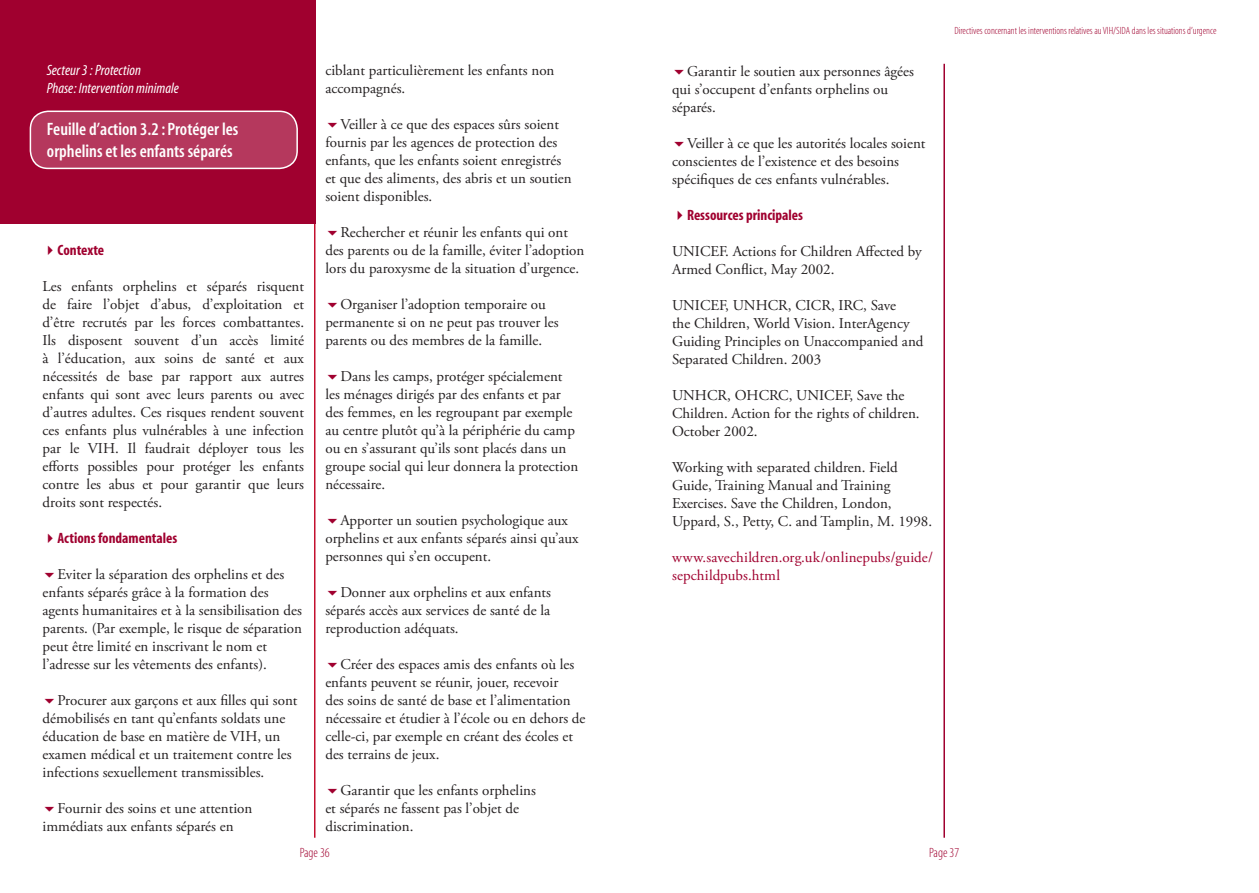
<style>
.page{position:relative;width:1259px;height:893px;background:#fff}
.page>*{position:absolute;margin:0;border:0;box-sizing:border-box;transform-origin:0 0}
.t1{font:18px/21.6px "Myriad MM 565 300";color:#fff}
.t2{font:15px/18px "Adobe Garamond Pro";color:#231f20}
.t3{font:15px/18px "Adobe Garamond Pro";letter-spacing:.005em;color:#a0002f}
.t4{font:15px "Myriad MM 700 300";color:#a0002f}
.t5{font:15px/18px "Myriad MM It 400 300";color:#fff}
.t6{font:13.5px "Myriad MM 215 300";color:#a0002f}
.t7{font:10.5px "Myriad MM 215 300";color:#a0002f}
</style>
<div class="page">
<hr style="left:314px;top:64px;width:1px;height:774px;background:#c3102f">
<hr style="left:943px;top:64px;width:2px;height:774px;background:#a0002f">
<div style="left:0;top:0;width:316px;height:223px;background:#a0002f"></div>
<svg style="left:29px;top:110px;width:269px;height:58px;background:#b73e62"></svg>
<p class="t5" style="left:47px;top:62px;width:134px">Secteur 3 : Protection<br>Phase: Intervention minimale</p>
<p class="t1" style="left:47px;top:119px;width:193px">Feuille d’action 3.2 : Protéger les orphelins et les enfants séparés</p>
<p class="t4" style="left:43px;top:242px;width:63px">✔Contexte</p>
<p class="t2" style="left:43px;top:277px;width:263px;text-align:justify">Les enfants orphelins et séparés risquent de faire l’objet d’abus, d’exploitation et d’être recrutés par les forces combattantes.<br>Ils disposent souvent d’un accès limité à l’éducation, aux soins de santé et aux nécessités de base par rapport aux autres enfants qui sont avec leurs parents ou avec d’autres adultes. Ces risques rendent souvent ces enfants plus vulnérables à une infection par le VIH. Il faudrait déployer tous les efforts possibles pour protéger les enfants contre les abus et pour garantir que leurs droits sont respectés.</p>
<p class="t4" style="left:43px;top:530px;width:136px">✔Actions fondamentales</p>
<p class="t2" style="left:43px;top:565px;width:261px;text-indent:15px">Eviter la séparation des orphelins et des enfants séparés grâce à la formation des agents humanitaires et à la sensibilisation des parents. (Par exemple, le risque de séparation peut être limité en inscrivant le nom et l’adresse sur les vêtements des enfants).</p>
<p class="t2" style="left:43px;top:691px;width:256px;text-indent:15px">Procurer aux garçons et aux filles qui sont démobilisés en tant qu’enfants soldats une éducation de base en matière de VIH, un examen médical et un traitement contre les infections sexuellement transmissibles.</p>
<p class="t2" style="left:43px;top:799px;width:211px;text-indent:15px">Fournir des soins et une attention immédiats aux enfants séparés en</p>
<p class="t2" style="left:325px;top:61px;width:231px">ciblant particulièrement les enfants non accompagnés.</p>
<p class="t2" style="left:325px;top:115px;width:248px;text-indent:15px">Veiller à ce que des espaces sûrs soient fournis par les agences de protection des enfants, que les enfants soient enregistrés et que des aliments, des abris et un soutien soient disponibles.</p>
<p class="t2" style="left:325px;top:223px;width:260px;text-align:center">Rechercher et réunir les enfants qui ont<br>des parents ou de la famille, éviter l’adoption lors du paroxysme de la situation d’urgence.</p>
<p class="t2" style="left:325px;top:295px;width:235px;text-indent:15px">Organiser l’adoption temporaire ou permanente si on ne peut pas trouver les parents ou des membres de la famille.</p>
<p class="t2" style="left:325px;top:367px;width:255px;text-indent:15px">Dans les camps, protéger spécialement les ménages dirigés par des enfants et par des femmes, en les regroupant par exemple au centre plutôt qu’à la périphérie du camp ou en s’assurant qu’ils sont placés dans un groupe social qui leur donnera la protection nécessaire.</p>
<p class="t2" style="left:325px;top:511px;width:255px;text-indent:15px">Apporter un soutien psychologique aux orphelins et aux enfants séparés ainsi qu’aux personnes qui s’en occupent.</p>
<p class="t2" style="left:325px;top:583px;width:227px;text-align:justify;text-indent:15px">Donner aux orphelins et aux enfants séparés accès aux services de santé de la reproduction adéquats.</p>
<p class="t2" style="left:325px;top:655px;width:262px;text-indent:15px">Créer des espaces amis des enfants où les enfants peuvent se réunir, jouer, recevoir<br>des soins de santé de base et l’alimentation nécessaire et étudier à l’école ou en dehors de celle-ci, par exemple en créant des écoles et des terrains de jeux.</p>
<p class="t2" style="left:325px;top:781px;width:212px;text-indent:15px">Garantir que les enfants orphelins et séparés ne fassent pas l’objet de discrimination.</p>
<p class="t2" style="left:672px;top:63px;width:243px;text-indent:15px">Garantir le soutien aux personnes âgées qui s’occupent d’enfants orphelins ou séparés.</p>
<p class="t2" style="left:672px;top:135px;width:255px;text-indent:15px">Veiller à ce que les autorités locales soient conscientes de l’existence et des besoins spécifiques de ces enfants vulnérables.</p>
<p class="t4" style="left:672px;top:208px;width:133px">✔Ressources principales</p>
<p class="t2" style="left:672px;top:243px;width:251px">UNICEF. Actions for Children Affected by<br>Armed Conflict, May 2002.</p>
<p class="t2" style="left:672px;top:297px;width:253px">UNICEF, UNHCR, CICR, IRC, Save<br>the Children, World Vision. InterAgency Guiding Principles on Unaccompanied and Separated Children. 2003</p>
<p class="t2" style="left:672px;top:387px;width:249px">UNHCR, OHCRC, UNICEF, Save the<br>Children. Action for the rights of children.<br>October 2002.</p>
<p class="t2" style="left:672px;top:459px;width:262px">Working with separated children. Field Guide, Training Manual and Training Exercises. Save the Children, London, Uppard, S., Petty, C. and Tamplin, M. 1998.</p>
<p class="t3" style="left:672px;top:549px;width:263px">www.savechildren.org.uk/onlinepubs/guide/ sepchildpubs.html</p>
<p class="t7" style="left:954px;top:25px;width:263px">Directives concernant les interventions relatives au VIH/SIDA dans les situations d’urgence</p>
<p class="t6" style="left:300px;top:846px;width:32px">Page 36</p>
<p class="t6" style="left:929px;top:846px;width:32px">Page 37</p>
</div>
